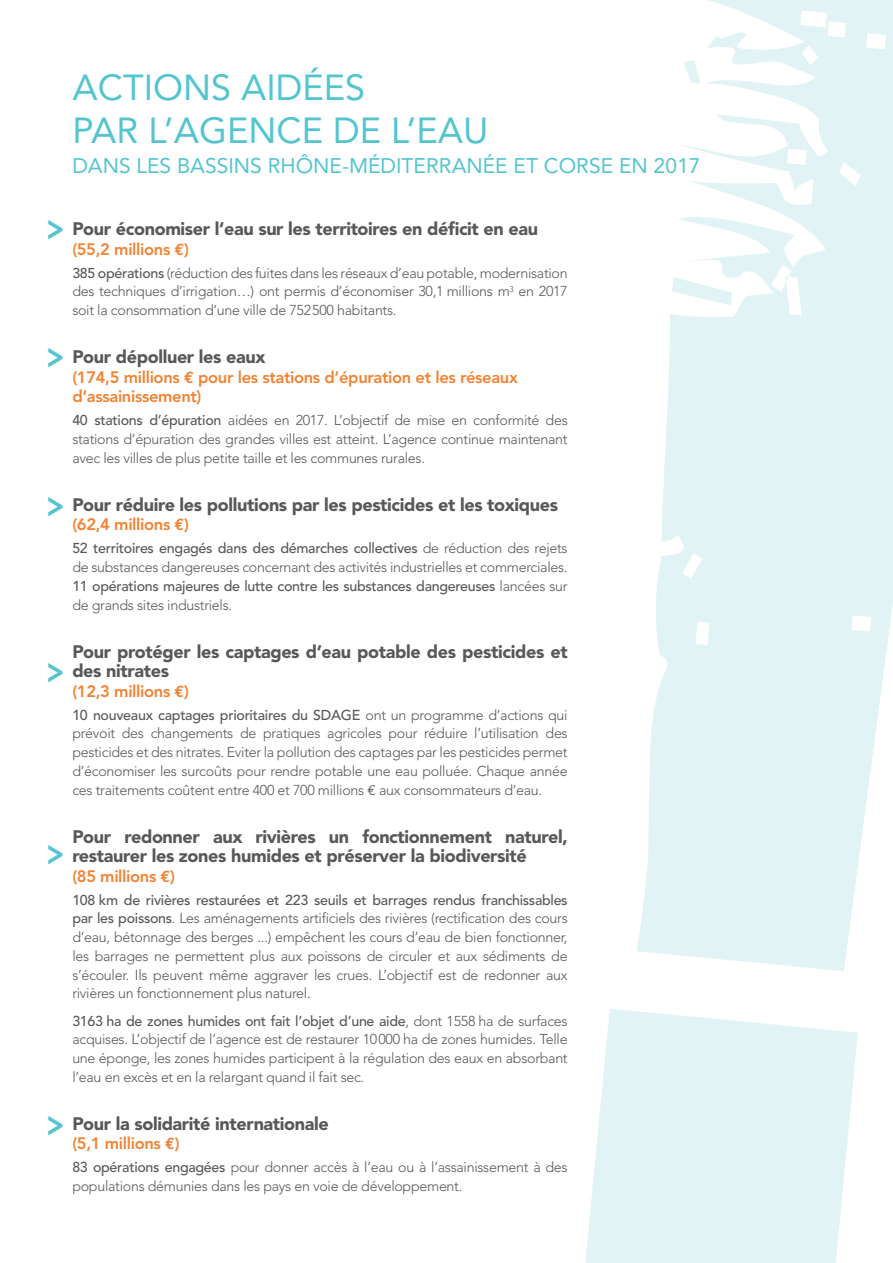
<style>
.page{position:relative;width:893px;height:1263px;background:#fff}
.page>*{position:absolute;margin:0;border:0;box-sizing:border-box;transform-origin:0 0}
.t1{font:800 37.35px "Avenir";color:#54c5cf;scale:.75 1}
.t2{font:36px/43.2px "Avenir";color:#54c5cf}
.t3{font:21px "Avenir";color:#54c5cf}
.t4{font:900 18px/19.5px "Avenir";letter-spacing:-.02em;color:#57585a}
.t5{font:800 16.5px/19.5px "Avenir";letter-spacing:-.02em;color:#f48232}
.t6{font:300 14.25px/18.8px "Avenir";letter-spacing:-.02em;color:#57585a;text-align:justify}
.s1{font-family:"Euro Mono";font-weight:700}
.s2{font-weight:500}
.s3{font-family:"Euro Mono";font-weight:400}
</style>
<div class="page">
<svg style="left:585px;top:0;width:308px;height:1263px;fill:#e2f3f5"></svg>
<h2 class="t2" style="left:72px;top:66px;width:418px">ACTIONS AIDÉES<br>PAR L’AGENCE DE L’EAU</h2>
<h3 class="t3" style="left:72px;top:153px;width:629px">DANS LES BASSINS RHÔNE-MÉDITERRANÉE ET CORSE EN 2017</h3>
<h1 class="t1" style="left:46px;top:206px;width:26px">&gt;</h1>
<h1 class="t1" style="left:46px;top:334px;width:26px">&gt;</h1>
<h1 class="t1" style="left:46px;top:483px;width:26px">&gt;</h1>
<h1 class="t1" style="left:46px;top:649px;width:26px">&gt;</h1>
<h1 class="t1" style="left:46px;top:830px;width:26px">&gt;</h1>
<h1 class="t1" style="left:46px;top:1101px;width:26px">&gt;</h1>
<p class="t4" style="left:72px;top:219px;width:467px">Pour économiser l’eau sur les territoires en déficit en eau</p>
<p class="t5" style="left:72px;top:239px;width:118px">(55,2 millions <span class="s1">€</span>)</p>
<p class="t6" style="left:72px;top:263px;width:497px"><span class="s2">385 opérations</span> (réduction des fuites dans les réseaux d’eau potable, modernisation des techniques d’irrigation…) ont permis d’économiser 30,1 millions m<sup>3</sup> en 2017 soit la consommation d’une ville de 752500 habitants.</p>
<p class="t4" style="left:72px;top:347px;width:195px">Pour dépolluer les eaux</p>
<p class="t5" style="left:72px;top:367px;width:447px">(174,5 millions <span class="s1">€</span> pour les stations d’épuration et les réseaux d’assainissement)</p>
<p class="t6" style="left:72px;top:411px;width:497px"><span class="s2">40 stations d’épuration</span> aidées en 2017. L’objectif de mise en conformité des stations d’épuration des grandes villes est atteint. L’agence continue maintenant avec les villes de plus petite taille et les communes rurales.</p>
<p class="t4" style="left:72px;top:495px;width:487px">Pour réduire les pollutions par les pesticides et les toxiques</p>
<p class="t5" style="left:72px;top:515px;width:118px">(62,4 millions <span class="s1">€</span>)</p>
<p class="t6" style="left:72px;top:539px;width:497px"><span class="s2">52 territoires engagés dans des démarches collectives</span> de réduction des rejets de substances dangereuses concernant des activités industrielles et commerciales.<br><span class="s2">11 opérations majeures de lutte contre les substances dangereuses</span> lancées sur de grands sites industriels.</p>
<p class="t4" style="left:72px;top:641px;width:497px">Pour protéger les captages d’eau potable des pesticides et des nitrates</p>
<p class="t5" style="left:72px;top:681px;width:118px">(12,3 millions <span class="s1">€</span>)</p>
<p class="t6" style="left:72px;top:705px;width:497px"><span class="s2">10 nouveaux captages prioritaires du SDAGE</span> ont un programme d’actions qui prévoit des changements de pratiques agricoles pour réduire l’utilisation des pesticides et des nitrates. Eviter la pollution des captages par les pesticides permet d’économiser les surcoûts pour rendre potable une eau polluée. Chaque année ces traitements coûtent entre 400 et 700 millions <span class="s3">d</span> aux consommateurs d’eau.</p>
<p class="t4" style="left:72px;top:826px;width:497px">Pour redonner aux rivières un fonctionnement naturel, restaurer les zones humides et préserver la biodiversité</p>
<p class="t5" style="left:72px;top:866px;width:104px">(85 millions <span class="s1">€</span>)</p>
<p class="t6" style="left:72px;top:890px;width:497px"><span class="s2">108 km de rivières restaurées et 223 seuils et barrages rendus franchissables par les poissons</span>. Les aménagements artificiels des rivières (rectification des cours d’eau, bétonnage des berges ...) empêchent les cours d’eau de bien fonctionner, les barrages ne permettent plus aux poissons de circuler et aux sédiments de s’écouler. Ils peuvent même aggraver les crues. L’objectif est de redonner aux rivières un fonctionnement plus naturel.</p>
<p class="t6" style="left:72px;top:1011px;width:497px"><span class="s2">3163 ha de zones humides ont fait l’objet d’une aide</span>, dont 1558 ha de surfaces acquises. L’objectif de l’agence est de restaurer 10000 ha de zones humides. Telle une éponge, les zones humides participent à la régulation des eaux en absorbant l’eau en excès et en la relargant quand il fait sec.</p>
<p class="t4" style="left:72px;top:1114px;width:258px">Pour la solidarité internationale</p>
<p class="t5" style="left:72px;top:1134px;width:109px">(5,1 millions <span class="s1">€</span>)</p>
<p class="t6" style="left:72px;top:1158px;width:497px"><span class="s2">83 opérations engagées</span> pour donner accès à l’eau ou à l’assainissement à des populations démunies dans les pays en voie de développement.</p>
</div>
